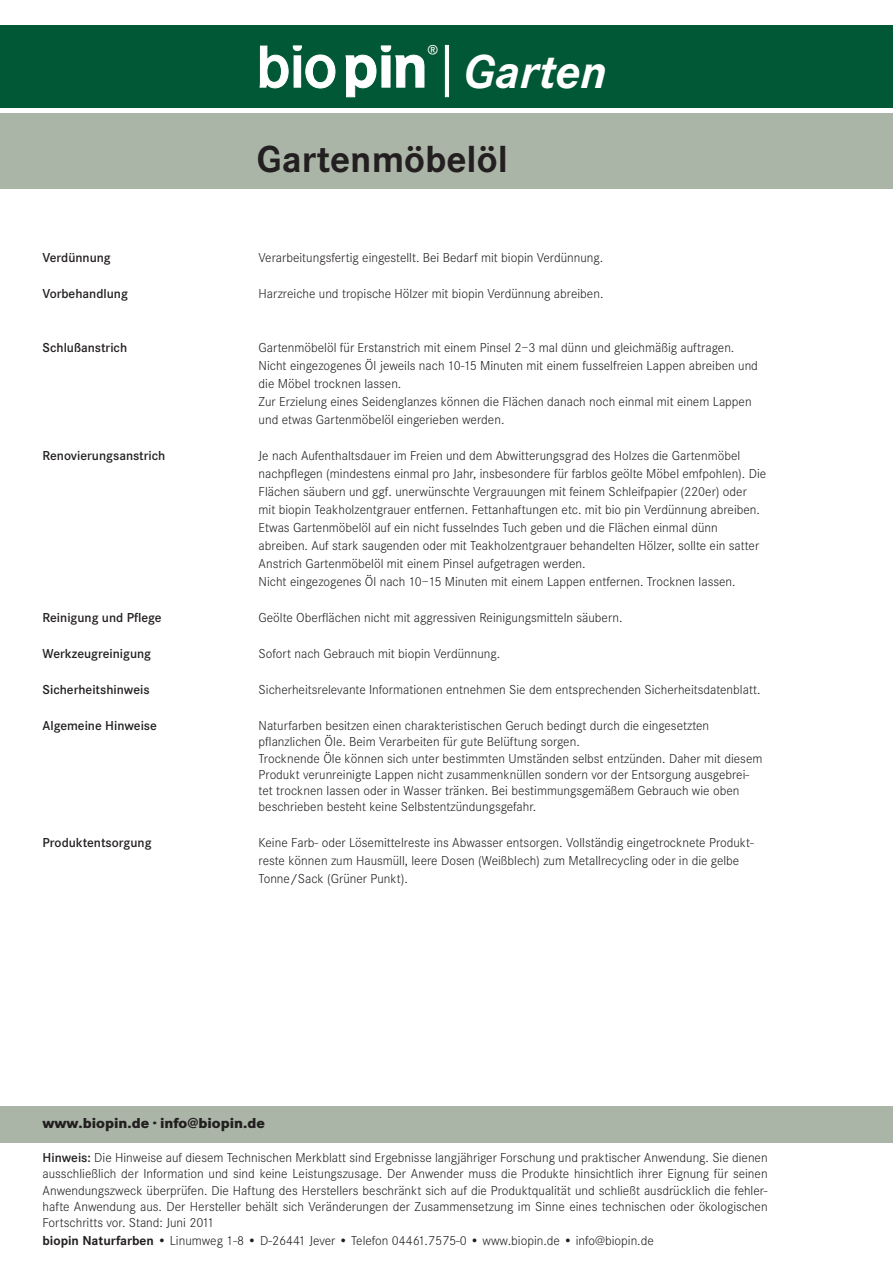
<style>
.page{position:relative;width:893px;height:1263px;background:#fff}
.page>*{position:absolute;margin:0;border:0;box-sizing:border-box;transform-origin:0 0}
.t1{font:italic 700 49.5px "Corporate S";color:#fff}
.t2{font:700 39px "Corporate S";color:#231f20}
.t3{font:25.65px "Corporate S";color:#fff}
.t4{font:800 15px "Corporate S";color:#231f20}
.t5{font:300 13.5px/18px "Corporate S";color:#231f20}
.t6{font:600 13.5px "Corporate S";color:#231f20}
.s1{font-weight:600}
.s2{font-weight:700}
</style>
<div class="page">
<div style="left:0;top:26px;width:893px;height:82px;background:#015836"></div>
<div style="left:0;top:1107px;width:893px;height:36px;background:#aab5a8"></div>
<div style="left:0;top:113px;width:893px;height:75px;background:#aab5a8"></div>
<svg style="left:260px;top:46px;width:75px;height:42px"></svg>
<svg style="left:346px;top:46px;width:78px;height:51px"></svg>
<hr style="left:445px;top:45px;width:4px;height:52px;background:#fff">
<p class="t3" style="left:426px;top:42px;width:14px">®</p>
<p class="t1" style="left:463px;top:42px;width:145px">Garten</p>
<p class="t2" style="left:257px;top:137px;width:253px">Gartenmöbelöl</p>
<p class="t6" style="left:43px;top:250px;width:70px">Verdünnung</p>
<p class="t5" style="left:259px;top:249px;width:346px">Verarbeitungsfertig eingestellt. Bei Bedarf mit biopin Verdünnung.</p>
<p class="t6" style="left:43px;top:286px;width:87px">Vorbehandlung</p>
<p class="t5" style="left:259px;top:285px;width:346px">Harzreiche und tropische Hölzer mit biopin Verdünnung abreiben.</p>
<p class="t6" style="left:43px;top:340px;width:86px">Schlußanstrich</p>
<p class="t5" style="left:259px;top:339px;width:501px">Gartenmöbelöl für Erstanstrich mit einem Pinsel 2–3 mal dünn und gleichmäßig auftragen.<br>Nicht eingezogenes Öl jeweils nach 10-15 Minuten mit einem fusselfreien Lappen abreiben und die Möbel trocknen lassen.</p>
<p class="t5" style="left:259px;top:393px;width:495px">Zur Erzielung eines Seidenglanzes können die Flächen danach noch einmal mit einem Lappen und etwas Gartenmöbelöl eingerieben werden.</p>
<p class="t6" style="left:43px;top:448px;width:124px">Renovierungsanstrich</p>
<p class="t5" style="left:259px;top:447px;width:509px">Je nach Aufenthaltsdauer im Freien und dem Abwitterungsgrad des Holzes die Gartenmöbel nachpflegen (mindestens einmal pro Jahr, insbesondere für farblos geölte Möbel emfpohlen). Die Flächen säubern und ggf. unerwünschte Vergrauungen mit feinem Schleifpapier (220er) oder mit biopin Teakholzentgrauer entfernen. Fettanhaftungen etc. mit bio pin Verdünnung abreiben.<br>Etwas Gartenmöbelöl auf ein nicht fusselndes Tuch geben und die Flächen einmal dünn abreiben. Auf stark saugenden oder mit Teakholzentgrauer behandelten Hölzer, sollte ein satter Anstrich Gartenmöbelöl mit einem Pinsel aufgetragen werden.</p>
<p class="t5" style="left:259px;top:573px;width:479px">Nicht eingezogenes Öl nach 10–15 Minuten mit einem Lappen entfernen. Trocknen lassen.</p>
<p class="t6" style="left:43px;top:610px;width:121px">Reinigung und Pflege</p>
<p class="t5" style="left:259px;top:609px;width:365px">Geölte Oberflächen nicht mit aggressiven Reinigungsmitteln säubern.</p>
<p class="t6" style="left:43px;top:646px;width:110px">Werkzeugreinigung</p>
<p class="t5" style="left:259px;top:645px;width:243px">Sofort nach Gebrauch mit biopin Verdünnung.</p>
<p class="t6" style="left:43px;top:682px;width:109px">Sicherheitshinweis</p>
<p class="t5" style="left:259px;top:681px;width:503px">Sicherheitsrelevante Informationen entnehmen Sie dem entsprechenden Sicherheitsdatenblatt.</p>
<p class="t6" style="left:43px;top:718px;width:116px">Algemeine Hinweise</p>
<p class="t5" style="left:259px;top:717px;width:452px">Naturfarben besitzen einen charakteristischen Geruch bedingt durch die eingesetzten</p>
<p class="t5" style="left:259px;top:733px;width:323px">pflanzlichen Öle. Beim Verarbeiten für gute Belüftung sorgen.</p>
<p class="t5" style="left:259px;top:750px;width:505px;line-height:16.2px">Trocknende Öle können sich unter bestimmten Umständen selbst entzünden. Daher mit diesem Produkt verunreinigte Lappen nicht zusammenknüllen sondern vor der Entsorgung ausgebrei&shy;tet trocknen lassen oder in Wasser tränken. Bei bestimmungsgemäßem Gebrauch wie oben beschrieben besteht keine Selbstentzündungsgefahr.</p>
<p class="t6" style="left:43px;top:835px;width:110px">Produktentsorgung</p>
<p class="t5" style="left:259px;top:834px;width:497px">Keine Farb- oder Lösemittelreste ins Abwasser entsorgen. Vollständig eingetrocknete Produkt&shy;reste können zum Hausmüll, leere Dosen (Weißblech) zum Metallrecycling oder in die gelbe<br>Tonne/Sack (Grüner Punkt).</p>
<p class="t4" style="left:43px;top:1113px;width:224px">www.biopin.de · info@biopin.de</p>
<p class="t5" style="left:43px;top:1150px;width:727px;line-height:16.2px;text-align:justify"><span class="s1">Hinweis:</span> Die Hinweise auf diesem Technischen Merkblatt sind Ergebnisse langjähriger Forschung und praktischer Anwendung. Sie dienen ausschließlich der Information und sind keine Leistungszusage. Der Anwender muss die Produkte hinsichtlich ihrer Eignung für seinen Anwendungszweck überprüfen. Die Haftung des Herstellers beschränkt sich auf die Produktqualität und schließt ausdrücklich die fehler&shy;hafte Anwendung aus. Der Hersteller behält sich Veränderungen der Zusammensetzung im Sinne eines technischen oder ökologischen Fortschritts vor. Stand: Juni 2011</p>
<p class="t5" style="left:43px;top:1232px;width:613px"><span class="s2">biopin Naturfarben</span> • Linumweg 1-8 • D-26441 Jever • Telefon 04461.7575-0 • www.biopin.de • info@biopin.de</p>
</div>
